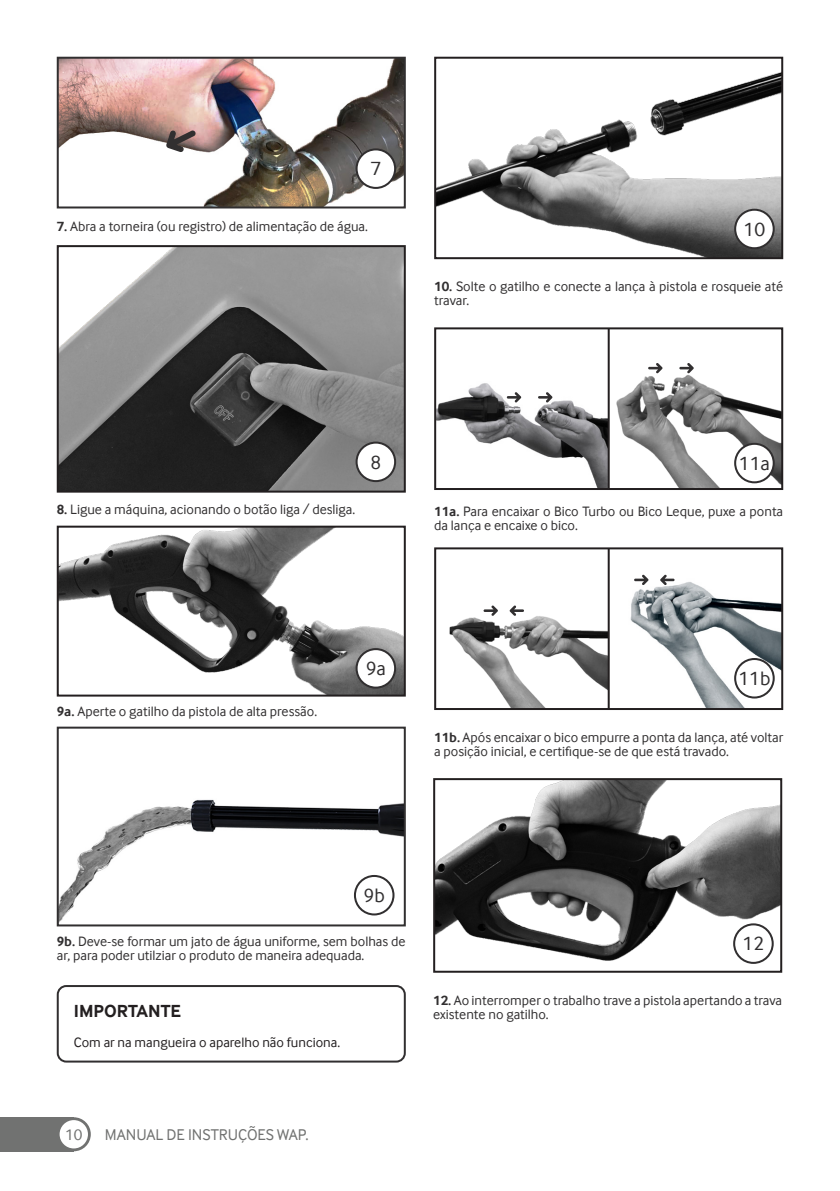
<style>
.page{position:relative;width:840px;height:1191px;background:#fff}
.page>*{position:absolute;margin:0;border:0;box-sizing:border-box;transform-origin:0 0}
.t1{font:20px "Inter Face";color:#312f30}
.t2{font:700 18px "Inter Face";color:#231f20}
.t3{font:16px "Inter Face";color:#717271}
.t4{font:14px/14px "Inter Face";color:#312f30}
.t5{font:14px "Inter Face";color:#231f20}
.s1{font-weight:700}
</style>
<div class="page">
<div style="left:0;top:1117px;width:74px;height:34px;background:#717271"></div>
<svg style="left:57px;top:1117px;width:34px;height:34px"></svg>
<div style="left:60px;top:1120px;width:28px;height:28px;background:#fff;border-radius:50%"></div>
<img style="left:60px;top:60px;width:342px;height:145px">
<div style="left:57px;top:57px;width:348px;height:151px;border:2px solid #312f30"></div>
<svg style="left:355px;top:148px;width:41px;height:41px"></svg>
<div style="left:357px;top:150px;width:37px;height:37px;background:#fff;border-radius:50%"></div>
<img style="left:60px;top:248px;width:342px;height:241px">
<div style="left:57px;top:245px;width:348px;height:247px;border:2px solid #231f20"></div>
<svg style="left:355px;top:441px;width:41px;height:41px"></svg>
<div style="left:357px;top:443px;width:37px;height:37px;background:#fff;border-radius:50%"></div>
<img style="left:60px;top:528px;width:342px;height:165px">
<div style="left:57px;top:525px;width:348px;height:171px;border:2px solid #231f20"></div>
<svg style="left:355px;top:648px;width:41px;height:40px"></svg>
<div style="left:357px;top:650px;width:37px;height:36px;background:#fff;border-radius:50%"></div>
<img style="left:60px;top:799px;width:342px;height:122px">
<div style="left:57px;top:726px;width:348px;height:200px;border:2px solid #312f30"></div>
<img style="left:437px;top:72px;width:342px;height:184px">
<div style="left:434px;top:57px;width:348px;height:202px;border:2px solid #231f20"></div>
<svg style="left:733px;top:209px;width:41px;height:40px"></svg>
<div style="left:735px;top:211px;width:37px;height:36px;background:#fff;border-radius:50%"></div>
<div style="left:57px;top:985px;width:348px;height:77px;border:2px solid #312f30;border-radius:9px"></div>
<svg style="left:354px;top:875px;width:40px;height:40px"></svg>
<div style="left:356px;top:877px;width:36px;height:36px;background:#fff;border-radius:50%"></div>
<svg style="left:434px;top:327px;width:349px;height:163px"></svg>
<hr style="left:607px;top:328px;width:2px;height:161px;background:#231f20">
<svg style="left:733px;top:443px;width:41px;height:40px"></svg>
<div style="left:735px;top:445px;width:37px;height:36px;background:#fff;border-radius:50%"></div>
<svg style="left:537px;top:392px;width:15px;height:11px"></svg>
<svg style="left:679px;top:363px;width:14px;height:10px"></svg>
<svg style="left:506px;top:392px;width:15px;height:11px"></svg>
<svg style="left:647px;top:363px;width:15px;height:10px"></svg>
<svg style="left:166px;top:130px;width:30px;height:22px"></svg>
<img style="left:436px;top:781px;width:342px;height:183px">
<div style="left:433px;top:778px;width:348px;height:194px;border:2px solid #231f20"></div>
<svg style="left:732px;top:923px;width:41px;height:41px"></svg>
<div style="left:734px;top:925px;width:37px;height:37px;background:#fff;border-radius:50%"></div>
<svg style="left:434px;top:547px;width:349px;height:163px"></svg>
<hr style="left:607px;top:548px;width:2px;height:161px;background:#231f20">
<svg style="left:733px;top:658px;width:41px;height:40px"></svg>
<div style="left:735px;top:660px;width:37px;height:36px;background:#fff;border-radius:50%"></div>
<svg style="left:509px;top:605px;width:14px;height:11px"></svg>
<svg style="left:659px;top:574px;width:15px;height:11px"></svg>
<svg style="left:483px;top:605px;width:14px;height:11px"></svg>
<svg style="left:633px;top:574px;width:15px;height:11px"></svg>
<h1 class="t1" style="left:370px;top:157px;width:12px">7</h1>
<p class="t4" style="left:57px;top:219px;width:312px"><span class="s1">7.</span> Abra a torneira (ou registro) de alimentação de água.</p>
<h1 class="t1" style="left:743px;top:218px;width:23px">10</h1>
<p class="t4" style="left:434px;top:279px;width:350px"><span class="s1">10.</span> Solte o gatilho e conecte a lança à pistola e rosqueie até travar.</p>
<p class="t4" style="left:57px;top:502px;width:300px"><span class="s1">8.</span> Ligue a máquina, acionando o botão liga / desliga.</p>
<h1 class="t1" style="left:370px;top:450px;width:12px">8</h1>
<h1 class="t1" style="left:738px;top:452px;width:33px">11a</h1>
<p class="t4" style="left:434px;top:504px;width:350px"><span class="s1">11a.</span> Para encaixar o Bico Turbo ou Bico Leque, puxe a ponta da lança e encaixe o bico.</p>
<p class="t4" style="left:57px;top:704px;width:262px"><span class="s1">9a.</span> Aperte o gatilho da pistola de alta pressão.</p>
<h1 class="t1" style="left:365px;top:657px;width:22px">9a</h1>
<h1 class="t1" style="left:738px;top:667px;width:34px">11b</h1>
<p class="t4" style="left:434px;top:730px;width:350px"><span class="s1">11b.</span> Após encaixar o bico empurre a ponta da lança, até voltar a posição inicial, e certifique-se de que está travado.</p>
<h1 class="t1" style="left:363px;top:884px;width:23px">9b</h1>
<p class="t4" style="left:57px;top:934px;width:350px"><span class="s1">9b.</span> Deve-se formar um jato de água uniforme, sem bolhas de ar, para poder utilziar o produto de maneira adequada.</p>
<p class="t2" style="left:74px;top:1000px;width:109px">IMPORTANTE</p>
<p class="t5" style="left:74px;top:1034px;width:268px">Com ar na mangueira o aparelho não funciona.</p>
<h1 class="t1" style="left:742px;top:932px;width:23px">12</h1>
<p class="t4" style="left:433px;top:992px;width:350px"><span class="s1">12.</span> Ao interromper o trabalho trave a pistola apertando a trava existente no gatilho.</p>
<p class="t3" style="left:65px;top:1125px;width:19px">10</p>
<p class="t3" style="left:105px;top:1125px;width:205px">MANUAL DE INSTRUÇÕES WAP.</p>
</div>
